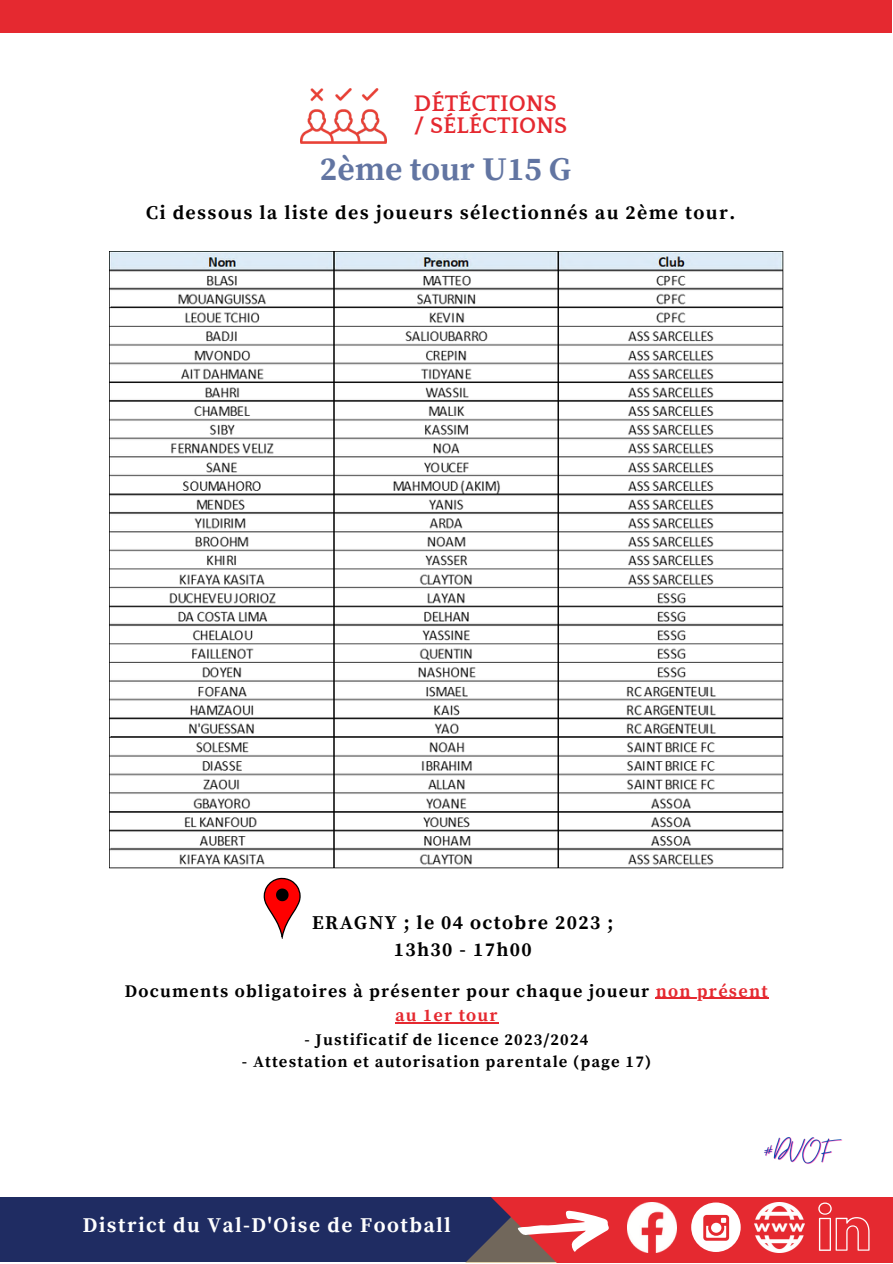
<style>
.page{position:relative;width:893px;height:1264px;background:#fff}
.page>*{position:absolute;margin:0;border:0;box-sizing:border-box;transform-origin:0 0}
.t1{font:700 33px "Source Serif Pro";color:#6275a2}
.t2{font:700 23.1px "Quattrocento";color:#e52930}
.t3{font:700 21px "Source Serif Pro";letter-spacing:.07em;color:#fff}
.t4{font:700 19.5px/27px "Source Serif Pro";letter-spacing:.07em;color:#000;text-align:center}
.t5{font:700 17.7px/24.8px "Source Serif Pro";letter-spacing:.07em;color:#000;text-align:center}
.t6{font:700 16.2px "Source Serif Pro";letter-spacing:.07em;color:#000}
.s1{color:#e52930}
</style>
<div class="page">
<div style="left:1px;top:1192px;width:890px;height:70px;background:#1f2c62"></div>
<div style="left:797px;top:1196px;width:95px;height:66px;background:#e52930"></div>
<div style="left:0;top:45px;width:892px;height:1151px;background:#fff"></div>
<div style="left:0;top:0;width:891px;height:32px;background:#e52930"></div>
<img style="left:797px;top:1202px;width:7px;height:49px">
<img style="left:300px;top:88px;width:86px;height:56px">
<svg style="left:818px;top:1202px;width:51px;height:48px;background:#e8464c"></svg>
<svg style="left:292px;top:1196px;width:505px;height:66px"></svg>
<img style="left:110px;top:251px;width:673px;height:617px">
<svg style="left:263px;top:877px;width:37px;height:61px"></svg>
<img style="left:764px;top:1137px;width:79px;height:27px">
<hr style="left:655px;top:997px;width:113px;height:1px;background:#e52930">
<hr style="left:395px;top:1022px;width:104px;height:1px;background:#e52930">
<p class="t2" style="left:414px;top:91px;width:144px">DÉTÉCTIONS</p>
<p class="t2" style="left:414px;top:114px;width:155px">/ SÉLÉCTIONS</p>
<p class="t1" style="left:320px;top:149px;width:253px">2ème tour U15 G</p>
<p class="t4" style="left:146px;top:199px;width:590px">Ci dessous la liste des joueurs sélectionnés au 2ème tour.</p>
<p class="t4" style="left:312px;top:910px;width:302px">ERAGNY ; le 04 octobre 2023 ;<br>13h30 - 17h00</p>
<p class="t5" style="left:125px;top:979px;width:644px">Documents obligatoires à présenter pour chaque joueur <span class="s1">non présent au 1er tour</span></p>
<p class="t6" style="left:304px;top:1030px;width:285px">- Justificatif de licence 2023/2024</p>
<p class="t6" style="left:242px;top:1052px;width:410px">- Attestation et autorisation parentale (page 17)</p>
<p class="t3" style="left:83px;top:1212px;width:369px">District du Val-D'Oise de Football</p>
</div>
